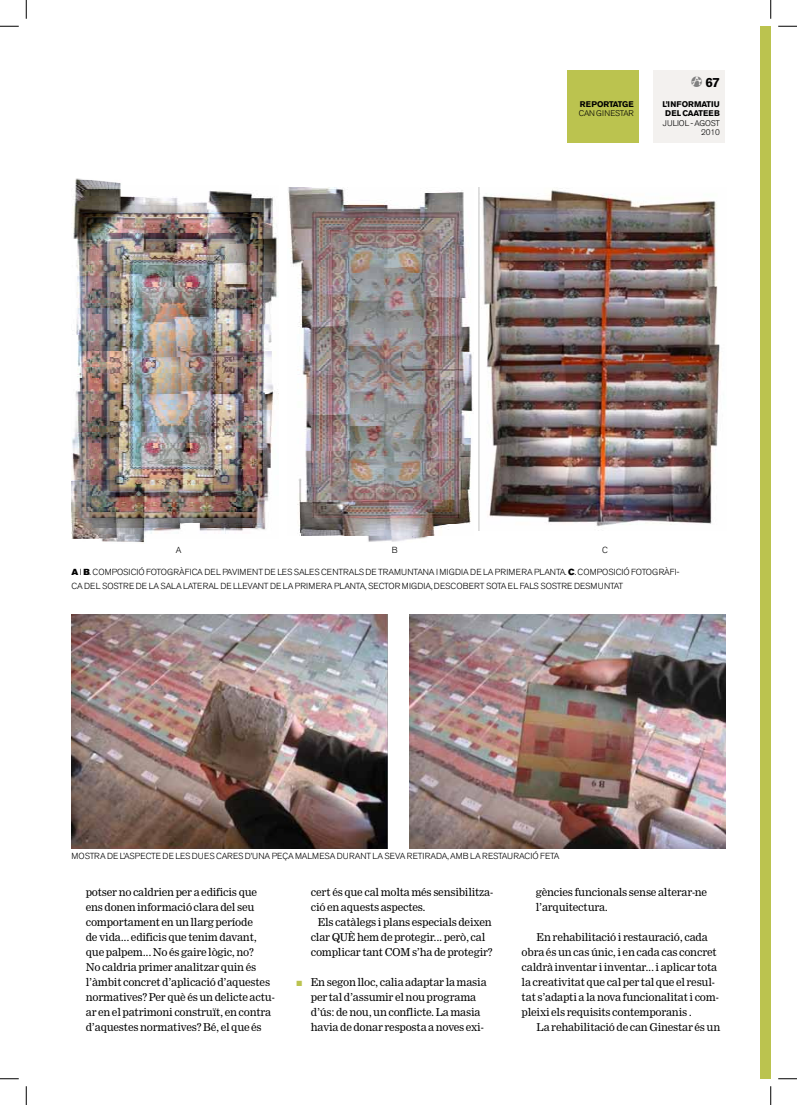
<style>
.page{position:relative;width:797px;height:1105px;background:#fff}
.page>*{position:absolute;margin:0;border:0;box-sizing:border-box;transform-origin:0 0}
.t1{font:700 13.25px "Akzidenz Grotesk BE";color:#000}
.t2{font:10.62px/15px "Clarion";letter-spacing:-.015em;color:#000}
.t3{font:300 8.75px/13.8px "Akzidenz Grotesk BE";letter-spacing:-.015em;color:#000}
.t4{font:300 8.75px "Akzidenz Grotesk BE";letter-spacing:.005em;color:#000}
.t5{font:700 8.12px/9.4px "Akzidenz Grotesk BE";letter-spacing:.005em;color:#000;text-align:center}
.t6{font:300 8.12px/9.4px "Akzidenz Grotesk BE";letter-spacing:-.005em;color:#000;text-align:right}
.t7{font:300 8.12px "Akzidenz Grotesk BE";letter-spacing:.03em;color:#000}
.s1{font-family:"CAAT";font-weight:400;color:#808080}
.s2{font-family:"Akzidenz Grotesk BE Super";font-weight:400}
.s3{color:#bbc34f}
</style>
<div class="page">
<div style="left:567px;top:70px;width:72px;height:72px;background:#bbc34f"></div>
<div style="left:760px;top:26px;width:10px;height:1053px;background:#bbc34f"></div>
<div style="left:653px;top:70px;width:72px;height:72px;background:#f3f1ef"></div>
<img style="left:288px;top:187px;width:184px;height:355px">
<img style="left:72px;top:178px;width:206px;height:365px">
<img style="left:472px;top:188px;width:248px;height:343px">
<img style="left:72px;top:614px;width:316px;height:234px">
<img style="left:409px;top:614px;width:316px;height:234px">
<svg style="left:0;top:25px;width:19px;height:2px"></svg>
<svg style="left:778px;top:25px;width:19px;height:2px"></svg>
<svg style="left:0;top:1078px;width:19px;height:1px"></svg>
<svg style="left:778px;top:1078px;width:19px;height:1px"></svg>
<svg style="left:25px;top:0;width:2px;height:19px"></svg>
<svg style="left:25px;top:1086px;width:2px;height:19px"></svg>
<svg style="left:770px;top:0;width:1px;height:19px"></svg>
<svg style="left:770px;top:1086px;width:1px;height:19px"></svg>
<p class="t1" style="left:691px;top:75px;width:30px"><span class="s1">c</span> 67</p>
<p class="t5" style="left:662px;top:99px;width:59px">L’INFORMATI U<br>DEL CAATEEB</p>
<p class="t6" style="left:662px;top:118px;width:58px">JULIOL - AGOST<br>2010</p>
<p class="t5" style="left:580px;top:99px;width:55px">REPORTATGE</p>
<p class="t7" style="left:579px;top:109px;width:57px">CAN GINESTAR</p>
<p class="t5" style="left:687px;top:109px;width:7px">A</p>
<p class="t6" style="left:692px;top:118px;width:13px">GENER</p>
<p class="t4" style="left:176px;top:545px;width:7px">A</p>
<p class="t4" style="left:392px;top:545px;width:7px">B</p>
<p class="t4" style="left:602px;top:545px;width:7px">C</p>
<p class="t3" style="left:72px;top:565px;width:609px"><span class="s2">a</span> I <span class="s2">b</span>. COMPOSICIÓ FOTOG RÀFICA D EL PAVIMENT D E LES SALES CENTRALS D E TRAMUNTANA I MIGD IA D E LA PRIMERA PLANTA. <span class="s2">c</span>. COMPOSICIÓ FOTOG RÀFI-<br>CA D EL SOSTRE D E LA SALA LATERAL D E LLEVANT D E LA PRIMERA PLANTA, SECTOR MIGD IA, D ESCOBERT SOTA EL FALS SOSTRE D ESMUNTAT</p>
<p class="t4" style="left:72px;top:851px;width:488px">M OSTRA D E L’ASPECTE D E LES D UES CARES D’UNA PEÇA MALMESA D URANT LA SEVA RETIRADA, AMB LA RESTAURACIÓ FETA</p>
<p class="t2" style="left:86px;top:885px;width:190px">potser no caldrien per a edificis que ens donen informació clara del seu comportament en un llarg període<br>de vida... edificis que tenim davant, que palpem... No és gaire lògic, no?<br>No caldria primer analitzar quin és l’àmbit concret d’aplicació d’aquestes normatives? Per què és un delicte actu&shy;ar en el patrimoni construït, en contra d’aquestes normatives? Bé, el que és</p>
<p class="t2" style="left:311px;top:885px;width:184px">cert és que cal molta més sensibilitza&shy;ció en aquests aspectes.</p>
<p class="t2" style="left:536px;top:885px;width:173px">gències funcionals sense alterar-ne l’arquitectura.</p>
<p class="t2" style="left:521px;top:930px;width:199px;text-indent:15px">En rehabilitació i restauració, cada obra és un cas únic, i en cada cas concret caldrà inventar i inventar... i aplicar tota la creativitat que cal per tal que el resul&shy;tat s’adapti a la nova funcionalitat i com&shy;pleixi els requisits contemporanis .</p>
<p class="t2" style="left:536px;top:1020px;width:185px">La rehabilitació de can Ginestar és un</p>
<p class="t2" style="left:311px;top:915px;width:183px;text-indent:7px">Els catàlegs i plans especials deixen clar QUÈ hem de protegir... però, cal complicar tant COM s’ha de protegir?</p>
<p class="t2" style="left:311px;top:975px;width:177px;text-indent:-14px"><span class="s3">■</span> En segon lloc, calia adaptar la masia per tal d’assumir el nou programa d’ús: de nou, un conflicte. La masia havia de donar resposta a noves exi-</p>
</div>
